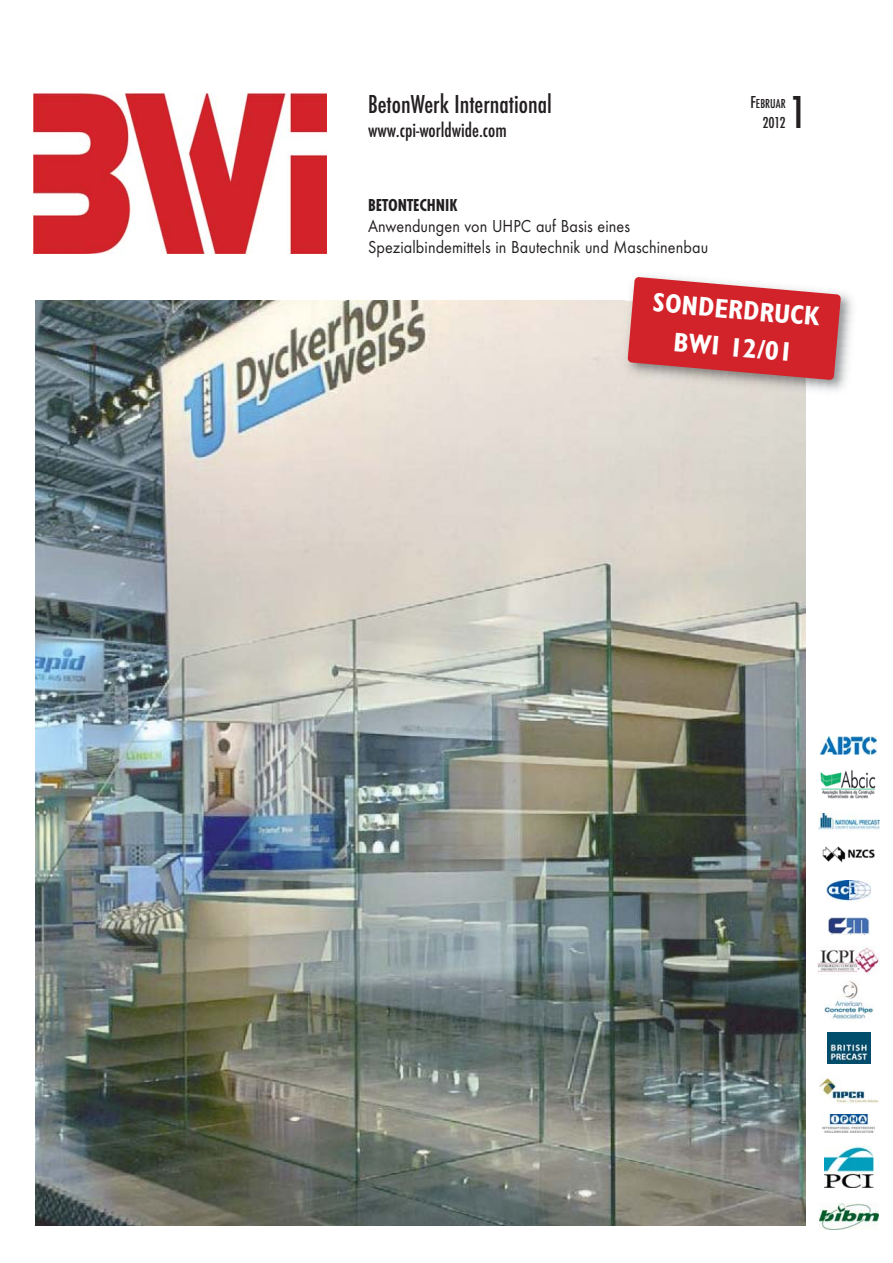
<style>
.page{position:relative;width:893px;height:1263px;background:#fff}
.page>*{position:absolute;margin:0;border:0;box-sizing:border-box;transform-origin:0 0}
.t1{font:500 condensed 48px "Futura T";color:#231f20}
.t2{font:500 condensed 27px "Futura T";color:#231f20}
.t3{font:700 condensed 27px/37.5px "Gill Sans";color:#fff;text-align:center}
.t4{font:500 condensed 21px "Futura T";color:#231f20}
.t5{font:18px/21px "Futura T";letter-spacing:.005em;color:#231f20;scale:.9 1}
.t6{font:700 condensed 18px "Futura T";letter-spacing:-.005em;color:#231f20}
.t7{font:500 condensed 16.5px "Futura T";color:#231f20}
.t8{font:500 condensed 13.5px "Futura T";letter-spacing:.005em;color:#231f20}
.s1{font-size:18px}
</style>
<div class="page">
<img style="left:819px;top:1203px;width:59px;height:27px">
<svg style="left:824px;top:1155px;width:50px;height:33px"></svg>
<img style="left:825px;top:1147px;width:48px;height:41px">
<svg style="left:824px;top:1114px;width:50px;height:19px"></svg>
<img style="left:822px;top:1115px;width:53px;height:17px">
<img style="left:819px;top:1078px;width:59px;height:26px">
<div style="left:826px;top:1031px;width:45px;height:34px;background:#014e6c"></div>
<img style="left:827px;top:1044px;width:41px;height:19px">
<img style="left:818px;top:947px;width:61px;height:28px">
<svg style="left:828px;top:917px;width:41px;height:1px"></svg>
<img style="left:828px;top:918px;width:41px;height:17px">
<img style="left:824px;top:981px;width:49px;height:39px">
<svg style="left:831px;top:880px;width:29px;height:1px"></svg>
<img style="left:827px;top:881px;width:43px;height:21px">
<img style="left:823px;top:846px;width:51px;height:17px">
<img style="left:818px;top:814px;width:61px;height:16px">
<img style="left:33px;top:93px;width:294px;height:161px">
<img style="left:820px;top:770px;width:56px;height:29px">
<svg style="left:821px;top:736px;width:56px;height:19px"></svg>
<img style="left:821px;top:737px;width:56px;height:17px">
<img style="left:36px;top:301px;width:770px;height:925px">
<img style="left:625px;top:275px;width:228px;height:125px">
<img style="left:618px;top:301px;width:188px;height:95px">
<svg style="left:627px;top:277px;width:214px;height:103px;background:#d2454b"></svg>
<h2 class="t2" style="left:368px;top:94px;width:185px">BetonWerk International</h2>
<p class="t4" style="left:368px;top:122px;width:140px">www.cpi-worldwide.com</p>
<p class="t6" style="left:368px;top:198px;width:91px">BETONTECHNIK</p>
<p class="t5" style="left:368px;top:217px;width:379px">Anwendungen von UHPC auf Basis eines<br>Spezialbindemittels in Bautechnik und Maschinenbau</p>
<p class="t8" style="left:750px;top:98px;width:37px"><span class="s1">F</span>EBRUAR</p>
<p class="t7" style="left:762px;top:116px;width:25px">2012</p>
<h1 class="t1" style="left:789px;top:93px;width:20px">1</h1>
<h2 class="t3" style="left:654px;top:286px;width:169px;rotate:5deg">SONDERDRUCK<br>BWI 12/01</h2>
</div>
